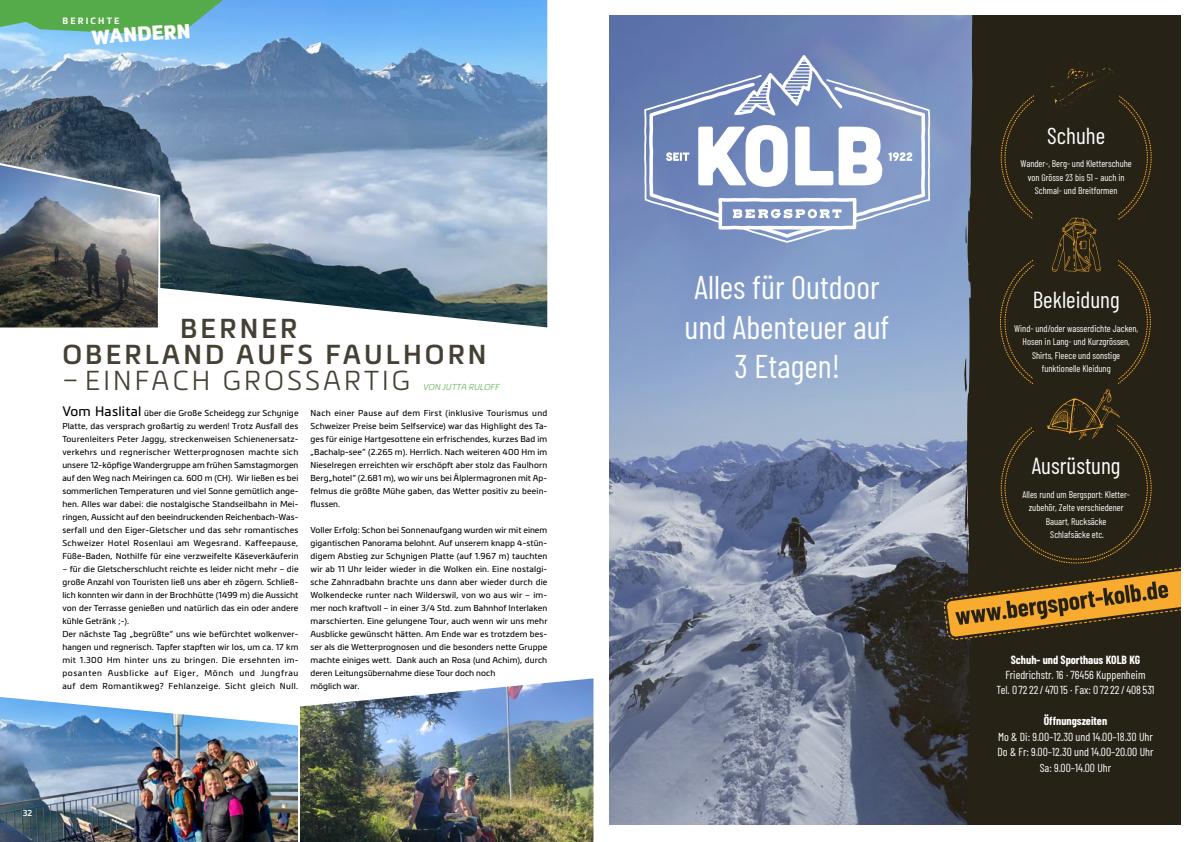
<style>
.page{position:relative;width:1191px;height:842px;background:#fff}
.page>*{position:absolute;margin:0;border:0;box-sizing:border-box;transform-origin:0 0}
.t1{font:32.8px/39.4px "Barlow Condensed";color:#fff;text-align:center}
.Headline{font:600 27px "Metronic Pro";letter-spacing:.115em;color:#454034}
.Headline-2{font:300 27px "Metronic Pro";letter-spacing:.115em;color:#454034}
.t2{font:23.2px "Barlow Condensed";color:#fff}
.Rubrikname_groß{font:900 20px "Metronic Pro";color:#fff}
.t3{font:11.6px/15.4px "Barlow Condensed";color:#fff;text-align:center}
.t4{font:9.7px/13.5px "Barlow Condensed";color:#fff;text-align:center}
.Format_für_Inhaltsverzeichnis{font:700 9px "Metronic Pro";letter-spacing:.24em;color:#fff}
.Absatz_2-Spalter{font:8.5px/13px "Metronic Pro";letter-spacing:.015em;color:#000;text-align:justify}
.Headline-3{font:italic 300 8.5px "Metronic Pro";letter-spacing:.01em;color:#67b255}
.t5{font:600 8.5px "Metronic Pro";color:#fff}
.s1{font-size:13.5px}
.s2{font-weight:700}
</style>
<div class="page">
<img style="left:0;top:0;width:547px;height:327px">
<svg style="left:0;top:0;width:223px;height:36px;background:#5eaf6e"></svg>
<img style="left:0;top:155px;width:161px;height:173px">
<img style="left:0;top:697px;width:297px;height:145px">
<img style="left:297px;top:678px;width:297px;height:164px">
<img style="left:609px;top:16px;width:334px;height:809px">
<svg style="left:644px;top:75px;width:286px;height:168px"></svg>
<svg style="left:734px;top:55px;width:108px;height:61px;background:#8b9cc5"></svg>
<svg style="left:733px;top:209px;width:108px;height:9px"></svg>
<svg style="left:943px;top:15px;width:238px;height:810px;background:#373125"></svg>
<p class="Format_für_Inhaltsverzeichnis" style="left:62px;top:15px;width:59px">BERICHTE</p>
<p class="Rubrikname_groß" style="left:91px;top:26px;width:101px;rotate:-4deg">WANDERN</p>
<p class="Headline" style="left:180px;top:312px;width:119px">BERNER</p>
<p class="Headline" style="left:62px;top:338px;width:426px">OBERLAND AUFS FAULHORN</p>
<p class="Headline-2" style="left:62px;top:362px;width:349px">– EINFACH GROSSARTIG</p>
<p class="Headline-3" style="left:423px;top:381px;width:78px">VON JUTTA RULOFF</p>
<p class="Absatz_2-Spalter" style="left:62px;top:406px;width:238px"><span class="s1">Vom Haslital</span> über die Große Scheidegg zur Schynige Platte, das versprach großartig zu werden! Trotz Ausfall des Tourenleiters Peter Jaggy, streckenweisen Schienenersatz&shy;verkehrs und regnerischer Wetterprognosen machte sich unsere 12-köpfige Wandergruppe am frühen Samstagmorgen auf den Weg nach Meiringen ca. 600 m (CH). Wir ließen es bei sommerlichen Temperaturen und viel Sonne gemütlich ange&shy;hen. Alles war dabei: die nostalgische Standseilbahn in Mei&shy;ringen, Aussicht auf den beeindruckenden Reichenbach-Was&shy;serfall und den Eiger-Gletscher und das sehr romantisches Schweizer Hotel Rosenlaui am Wegesrand. Kaffeepause, Füße-Baden, Nothilfe für eine verzweifelte Käseverkäuferin</p>
<p class="Absatz_2-Spalter" style="left:62px;top:562px;width:238px">– für die Gletscherschlucht reichte es leider nicht mehr – die große Anzahl von Touristen ließ uns aber eh zögern. Schließ&shy;lich konnten wir dann in der Brochhütte (1499 m) die Aussicht von der Terrasse genießen und natürlich das ein oder andere kühle Getränk ;-).</p>
<p class="Absatz_2-Spalter" style="left:62px;top:627px;width:238px">Der nächste Tag „begrüßte“ uns wie befürchtet wolkenver&shy;hangen und regnerisch. Tapfer stapften wir los, um ca. 17 km mit 1.300 Hm hinter uns zu bringen. Die ersehnten im&shy;posanten Ausblicke auf Eiger, Mönch und Jungfrau auf dem Romantikweg? Fehlanzeige. Sicht gleich Null.</p>
<p class="Absatz_2-Spalter" style="left:310px;top:406px;width:238px">Nach einer Pause auf dem First (inklusive Tourismus und Schweizer Preise beim Selfservice) war das Highlight des Ta&shy;ges für einige Hartgesottene ein erfrischendes, kurzes Bad im „Bachalp-see“ (2.265 m). Herrlich. Nach weiteren 400 Hm im Nieselregen erreichten wir erschöpft aber stolz das Faulhorn Berg„hotel“ (2.681 m), wo wir uns bei Älplermagronen mit Ap&shy;felmus die größte Mühe gaben, das Wetter positiv zu beein&shy;flussen.</p>
<p class="Absatz_2-Spalter" style="left:310px;top:523px;width:238px">Voller Erfolg: Schon bei Sonnenaufgang wurden wir mit einem gigantischen Panorama belohnt. Auf unserem knapp 4-stün&shy;digem Abstieg zur Schynigen Platte (auf 1.967 m) tauchten wir ab 11 Uhr leider wieder in die Wolken ein. Eine nostalgi&shy;sche Zahnradbahn brachte uns dann aber wieder durch die Wolkendecke runter nach Wilderswil, von wo aus wir – im&shy;mer noch kraftvoll – in einer 3/4 Std. zum Bahnhof Interlaken marschierten. Eine gelungene Tour, auch wenn wir uns mehr Ausblicke gewünscht hätten. Am Ende war es trotzdem bes&shy;ser als die Wetterprognosen und die besonders nette Gruppe machte einiges wett. Dank auch an Rosa (und Achim), durch deren Leitungsübernahme diese Tour doch noch</p>
<p class="Absatz_2-Spalter" style="left:310px;top:679px;width:51px">möglich war.</p>
<p class="t5" style="left:23px;top:807px;width:11px">32</p>
<p class="t1" style="left:684px;top:265px;width:207px">Alles für Outdoor und Abenteuer auf<br>3 Etagen!</p>
<p class="t2" style="left:1047px;top:119px;width:59px">Schuhe</p>
<p class="t4" style="left:1020px;top:156px;width:113px">Wander-, Berg- und Kletterschuhe von Grösse 23 bis 51 – auch in<br>Schmal- und Breitformen</p>
<p class="t2" style="left:1032px;top:283px;width:88px">Bekleidung</p>
<p class="t4" style="left:1014px;top:321px;width:125px">Wind- und/oder wasserdichte Jacken,<br>Hosen in Lang- und Kurzgrössen,<br>Shirts, Fleece und sonstige funktionelle Kleidung</p>
<p class="t2" style="left:1032px;top:449px;width:90px">Ausrüstung</p>
<p class="t4" style="left:1022px;top:487px;width:109px">Alles rund um Bergsport: Kletter&shy;zubehör, Zelte verschiedener<br>Bauart, Rucksäcke<br>Schlafsäcke etc.</p>
<p class="t3" style="left:996px;top:651px;width:160px"><span class="s2">Schuh- und Sporthaus KOLB KG<br></span>Friedrichstr. 16 · 76456 Kuppenheim<br>Tel. 0 72 22 / 470 15 · Fax: 0 72 22 / 408 531</p>
<p class="t3" style="left:997px;top:713px;width:157px"><span class="s2">Öffnungszeiten<br></span>Mo &amp; Di: 9.00–12.30 und 14.00–18.30 Uhr<br>Do &amp; Fr: 9.00–12.30 und 14.00–20.00 Uhr<br>Sa: 9.00–14.00 Uhr</p>
</div>
